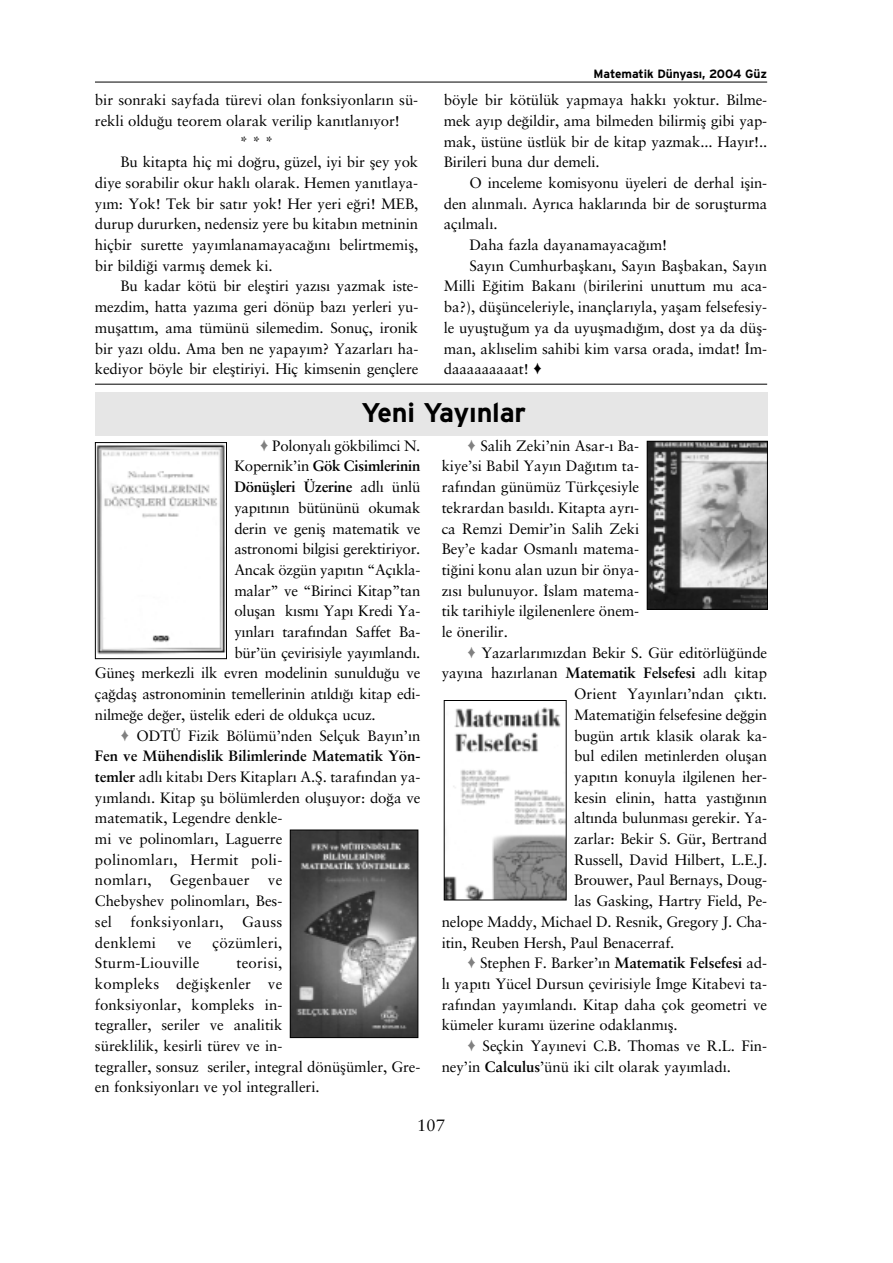
<style>
.page{position:relative;width:893px;height:1263px;background:#fff}
.page>*{position:absolute;margin:0;border:0;box-sizing:border-box;transform-origin:0 0}
.t1{font:27px "Interstate Bold TR";letter-spacing:-.005em;color:#000}
.t2{font:16.5px "Sabon Roman";color:#000}
.t3{font:15px/20.7px "Sabon Roman";letter-spacing:-.005em;color:#000;text-align:justify}
.t4{font:700 15px/20.7px "Sabon";letter-spacing:-.005em;color:#000}
.t5{font:15px "Sabon Roman";letter-spacing:.015em;color:#000}
.t6{font:12px "Interstate Bold TR";letter-spacing:-.005em;color:#000}
.s1{color:#808080}
.s2{font-family:"Sabon Roman";font-weight:400}
.s3{font-family:"Sabon";font-weight:700}
</style>
<div class="page">
<hr style="left:95px;top:82px;width:672px;height:1px;background:#000">
<svg style="left:94px;top:383px;width:674px;height:655px"></svg>
<p class="t3" style="left:95px;top:91px;width:325px">bir sonraki sayfada türevi olan fonksiyonlar›n sü-</p>
<p class="t3" style="left:95px;top:112px;width:306px">rekli oldu¤u teorem olarak verilip kan›tlan›yor!</p>
<p class="t3" style="left:240px;top:133px;width:35px">* * *</p>
<p class="t3" style="left:120px;top:153px;width:299px">Bu kitapta hiç mi do¤ru, güzel, iyi bir fley yok</p>
<p class="t3" style="left:95px;top:174px;width:325px">diye sorabilir okur hakl› olarak. Hemen yan›tlaya-</p>
<p class="t3" style="left:95px;top:195px;width:325px">y›m: Yok! Tek bir sat›r yok! Her yeri e¤ri! MEB,</p>
<p class="t3" style="left:95px;top:215px;width:325px">durup dururken, nedensiz yere bu kitab›n metninin</p>
<p class="t3" style="left:95px;top:236px;width:325px">hiçbir surette yay›mlanamayaca¤›n› belirtmemifl,</p>
<p class="t3" style="left:95px;top:257px;width:179px">bir bildi¤i varm›fl demek ki.</p>
<p class="t3" style="left:120px;top:278px;width:299px">Bu kadar kötü bir elefltiri yaz›s› yazmak iste-</p>
<p class="t3" style="left:95px;top:298px;width:325px">mezdim, hatta yaz›ma geri dönüp baz› yerleri yu-</p>
<p class="t3" style="left:95px;top:319px;width:325px">muflatt›m, ama tümünü silemedim. Sonuç, ironik</p>
<p class="t3" style="left:95px;top:340px;width:325px">bir yaz› oldu. Ama ben ne yapay›m? Yazarlar› ha-</p>
<p class="t3" style="left:95px;top:360px;width:325px">kediyor böyle bir elefltiriyi. Hiç kimsenin gençlere</p>
<p class="t6" style="left:593px;top:69px;width:175px">Matematik Dünyas›, 2004 Güz</p>
<p class="t3" style="left:444px;top:91px;width:325px">böyle bir kötülük yapmaya hakk› yoktur. Bilme&shy;mek ay›p de¤ildir, ama bilmeden bilirmifl gibi yap&shy;mak, üstüne üstlük bir de kitap yazmak... Hay›r!..<br>Birileri buna dur demeli.</p>
<p class="t3" style="left:469px;top:174px;width:299px">O inceleme komisyonu üyeleri de derhal iflin-</p>
<p class="t3" style="left:444px;top:195px;width:325px">den al›nmal›. Ayr›ca haklar›nda bir de soruflturma</p>
<p class="t3" style="left:444px;top:215px;width:55px">aç›lmal›.</p>
<p class="t3" style="left:469px;top:236px;width:199px">Daha fazla dayanamayaca¤›m!</p>
<p class="t3" style="left:469px;top:257px;width:299px">Say›n Cumhurbaflkan›, Say›n Baflbakan, Say›n</p>
<p class="t3" style="left:444px;top:278px;width:325px">Milli E¤itim Bakan› (birilerini unuttum mu aca-</p>
<p class="t3" style="left:444px;top:298px;width:325px">ba?), düflünceleriyle, inançlar›yla, yaflam felsefesiy-</p>
<p class="t3" style="left:444px;top:319px;width:325px">le uyufltu¤um ya da uyuflmad›¤›m, dost ya da düfl-</p>
<p class="t3" style="left:444px;top:340px;width:325px">man, akl›selim sahibi kim varsa orada, imdat! ‹m-</p>
<p class="t3" style="left:444px;top:360px;width:100px">daaaaaaaaat! ♦</p>
<h1 class="t1" style="left:361px;top:403px;width:166px">Yeni Yay›nlar</h1>
<p class="t3" style="left:260px;top:437px;width:162px"><span class="s1">♦</span> Polonyal› gökbilimci N.</p>
<p class="t4" style="left:234px;top:458px;width:187px"><span class="s2">Kopernik’in</span> Gök Cisimlerinin<br>Dönüflleri Üzerine <span class="s2">adl› ünlü</span></p>
<p class="t3" style="left:234px;top:499px;width:187px">yap›t›n›n bütününü okumak</p>
<p class="t3" style="left:234px;top:520px;width:187px">derin ve genifl matematik ve</p>
<p class="t3" style="left:234px;top:540px;width:187px">astronomi bilgisi gerektiriyor.</p>
<p class="t3" style="left:234px;top:561px;width:187px">Ancak özgün yap›t›n “Aç›kla-</p>
<p class="t3" style="left:234px;top:582px;width:187px">malar” ve “Birinci Kitap”tan</p>
<p class="t3" style="left:234px;top:602px;width:187px">oluflan k›sm› Yap› Kredi Ya-</p>
<p class="t3" style="left:234px;top:623px;width:187px">y›nlar› taraf›ndan Saffet Ba-</p>
<p class="t3" style="left:234px;top:644px;width:187px">bür’ün çevirisiyle yay›mland›.</p>
<p class="t3" style="left:95px;top:665px;width:327px">Günefl merkezli ilk evren modelinin sunuldu¤u ve</p>
<p class="t3" style="left:95px;top:685px;width:327px">ça¤dafl astronominin temellerinin at›ld›¤› kitap edi-</p>
<p class="t3" style="left:95px;top:706px;width:282px">nilme¤e de¤er, üstelik ederi de oldukça ucuz.</p>
<p class="t3" style="left:120px;top:727px;width:301px"><span class="s1">♦</span> ODTÜ Fizik Bölümü’nden Selçuk Bay›n’›n</p>
<p class="t4" style="left:95px;top:747px;width:327px">Fen ve Mühendislik Bilimlerinde Matematik Yön-</p>
<p class="t3" style="left:95px;top:768px;width:327px;text-align:left"><span class="s3">temler</span> adl› kitab› Ders Kitaplar› A.fi. taraf›ndan ya&shy;y›mland›. Kitap flu bölümlerden olufluyor: do¤a ve matematik, Legendre denkle-<br>mi ve polinomlar›, Laguerre<br>polinomlar›, Hermit poli-<br>nomlar›, Gegenbauer ve<br>Chebyshev polinomlar›, Bes-<br>sel fonksiyonlar›, Gauss<br>denklemi</p>
<p class="t3" style="left:177px;top:934px;width:16px">ve</p>
<p class="t5" style="left:213px;top:937px;width:71px">çözümleri,</p>
<p class="t5" style="left:95px;top:958px;width:106px">Sturm-Liouville</p>
<p class="t3" style="left:95px;top:954px;width:327px;text-align:left;text-indent:141px">teorisi,<br>kompleks de¤iflkenler ve<br>fonksiyonlar, kompleks in-<br>tegraller, seriler ve analitik<br>süreklilik, kesirli türev ve in-<br>tegraller, sonsuz seriler, integral dönüflümler, Gre&shy;en fonksiyonlar› ve yol integralleri.</p>
<p class="t3" style="left:441px;top:437px;width:199px;text-indent:26px"><span class="s1">♦</span> Salih Zeki’nin Asar-› Ba&shy;kiye’si Babil Yay›n Da¤›t›m ta&shy;raf›ndan günümüz Türkçesiyle tekrardan bas›ld›. Kitapta ayr›- ca Remzi Demir’in Salih Zeki Bey’e kadar Osmanl› matema&shy;ti¤ini konu alan uzun bir önya&shy;z›s› bulunuyor. ‹slam matema&shy;tik tarihiyle ilgilenenlere önem&shy;le önerilir.</p>
<p class="t3" style="left:467px;top:644px;width:301px"><span class="s1">♦</span> Yazarlar›m›zdan Bekir S. Gür editörlü¤ünde</p>
<p class="t3" style="left:441px;top:665px;width:327px">yay›na haz›rlanan <span class="s3">Matematik Felsefesi</span> adl› kitap</p>
<p class="t3" style="left:574px;top:685px;width:194px">Orient Yay›nlar›’ndan ç›kt›.</p>
<p class="t3" style="left:574px;top:706px;width:195px">Matemati¤in felsefesine de¤gin</p>
<p class="t3" style="left:574px;top:727px;width:195px">bugün art›k klasik olarak ka-</p>
<p class="t3" style="left:574px;top:747px;width:195px">bul edilen metinlerden oluflan</p>
<p class="t3" style="left:574px;top:768px;width:195px">yap›t›n konuyla ilgilenen her-</p>
<p class="t3" style="left:574px;top:789px;width:195px">kesin elinin, hatta yast›¤›n›n</p>
<p class="t3" style="left:574px;top:809px;width:195px">alt›nda bulunmas› gerekir. Ya-</p>
<p class="t3" style="left:574px;top:830px;width:195px">zarlar: Bekir S. Gür, Bertrand</p>
<p class="t3" style="left:574px;top:851px;width:195px">Russell, David Hilbert, L.E.J.</p>
<p class="t3" style="left:574px;top:872px;width:195px">Brouwer, Paul Bernays, Doug-</p>
<p class="t3" style="left:574px;top:892px;width:195px">las Gasking, Hartry Field, Pe-</p>
<p class="t3" style="left:441px;top:913px;width:327px">nelope Maddy, Michael D. Resnik, Gregory J. Cha-</p>
<p class="t3" style="left:441px;top:934px;width:234px">itin, Reuben Hersh, Paul Benacerraf.</p>
<p class="t3" style="left:467px;top:954px;width:301px"><span class="s1">♦</span> Stephen F. Barker’›n <span class="s3">Matematik Felsefesi</span> ad-</p>
<p class="t3" style="left:441px;top:975px;width:327px">l› yap›t› Yücel Dursun çevirisiyle ‹mge Kitabevi ta-</p>
<p class="t3" style="left:441px;top:996px;width:327px">raf›ndan yay›mland›. Kitap daha çok geometri ve</p>
<p class="t3" style="left:441px;top:1016px;width:237px">kümeler kuram› üzerine odaklanm›fl.</p>
<p class="t3" style="left:467px;top:1037px;width:301px"><span class="s1">♦</span> Seçkin Yay›nevi C.B. Thomas ve R.L. Fin-</p>
<p class="t3" style="left:441px;top:1058px;width:291px">ney’in <span class="s3">Calculus</span>’ünü iki cilt olarak yay›mlad›.</p>
<p class="t2" style="left:417px;top:1119px;width:29px">107</p>
</div>
